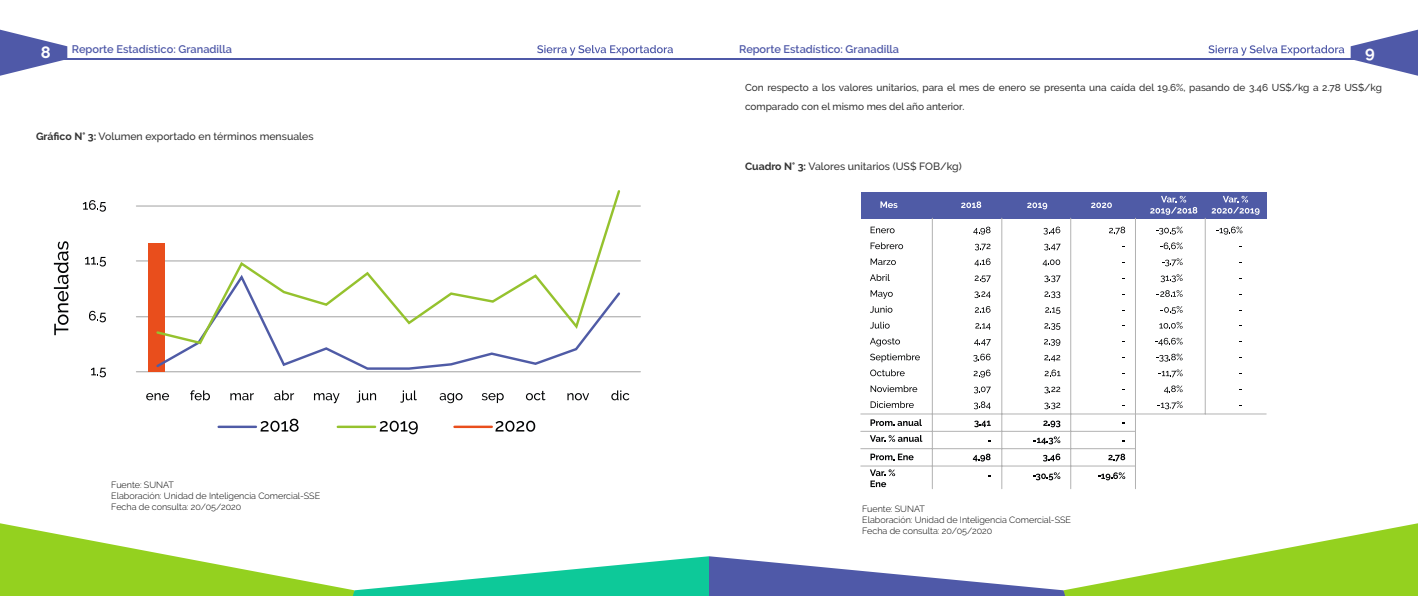
<style>
.page{position:relative;width:1418px;height:596px;background:#fff}
.page>*{position:absolute;margin:0;border:0;box-sizing:border-box;transform-origin:0 0}
.t1{font:700 16.4px "Raleway";color:#fff}
.t2{font:600 11px "Raleway";color:#4f59a8}
.t3{font:500 10.5px "Raleway";color:#333}
.t4{font:500 10px/19px "Raleway";color:#333}
.t5{font:300 9px/10.8px "Raleway";color:#000}
.s1{font-weight:700}
</style>
<div class="page">
<hr style="left:34px;top:58px;width:675px;height:1px;background:#4f59a8">
<svg style="left:0;top:30px;width:67px;height:46px"></svg>
<hr style="left:709px;top:58px;width:674px;height:1px;background:#4f59a8">
<svg style="left:1350px;top:30px;width:67px;height:46px"></svg>
<svg style="left:537px;top:45px;width:136px;height:11px"></svg>
<svg style="left:1208px;top:45px;width:136px;height:11px"></svg>
<svg style="left:1065px;top:523px;width:352px;height:72px"></svg>
<svg style="left:0;top:523px;width:1065px;height:72px"></svg>
<hr style="left:219px;top:425px;width:37px;height:3px;background:#4f5ba6">
<svg style="left:260px;top:418px;width:38px;height:13px"></svg>
<hr style="left:338px;top:425px;width:37px;height:3px;background:#95c22e">
<svg style="left:380px;top:420px;width:38px;height:14px"></svg>
<hr style="left:454px;top:425px;width:38px;height:3px;background:#e94e1c">
<svg style="left:495px;top:420px;width:40px;height:11px"></svg>
<hr style="left:136px;top:371px;width:504px;height:1px;background:#b2b2b2">
<svg style="left:146px;top:393px;width:23px;height:7px"></svg>
<svg style="left:91px;top:367px;width:15px;height:10px"></svg>
<hr style="left:136px;top:316px;width:504px;height:1px;background:#b2b2b2">
<svg style="left:89px;top:310px;width:17px;height:12px"></svg>
<hr style="left:136px;top:260px;width:504px;height:1px;background:#b2b2b2">
<svg style="left:85px;top:257px;width:21px;height:9px"></svg>
<hr style="left:136px;top:205px;width:504px;height:1px;background:#b2b2b2">
<svg style="left:83px;top:200px;width:23px;height:11px"></svg>
<svg style="left:54px;top:241px;width:14px;height:94px"></svg>
<svg style="left:190px;top:390px;width:20px;height:10px"></svg>
<svg style="left:230px;top:393px;width:24px;height:7px"></svg>
<svg style="left:274px;top:390px;width:20px;height:10px"></svg>
<svg style="left:314px;top:393px;width:25px;height:10px"></svg>
<svg style="left:356px;top:390px;width:20px;height:12px"></svg>
<svg style="left:400px;top:390px;width:17px;height:12px"></svg>
<svg style="left:439px;top:393px;width:23px;height:10px"></svg>
<svg style="left:481px;top:393px;width:22px;height:10px"></svg>
<svg style="left:526px;top:390px;width:19px;height:10px"></svg>
<svg style="left:567px;top:393px;width:22px;height:7px"></svg>
<svg style="left:611px;top:390px;width:18px;height:10px"></svg>
<div style="left:149px;top:243px;width:16px;height:128px;background:#e94e1c"></div>
<svg style="left:156px;top:345px;width:425px;height:25px"></svg>
<svg style="left:155px;top:190px;width:467px;height:155px"></svg>
<div style="left:860px;top:192px;width:406px;height:26px;background:#4f5ba6"></div>
<svg style="left:870px;top:226px;width:24px;height:7px"></svg>
<svg style="left:870px;top:242px;width:33px;height:7px"></svg>
<svg style="left:870px;top:258px;width:25px;height:7px"></svg>
<svg style="left:870px;top:274px;width:19px;height:7px"></svg>
<svg style="left:870px;top:290px;width:22px;height:8px"></svg>
<svg style="left:870px;top:306px;width:22px;height:6px"></svg>
<svg style="left:870px;top:321px;width:19px;height:7px"></svg>
<svg style="left:870px;top:337px;width:30px;height:9px"></svg>
<svg style="left:870px;top:353px;width:49px;height:9px"></svg>
<svg style="left:870px;top:369px;width:34px;height:7px"></svg>
<svg style="left:870px;top:385px;width:47px;height:7px"></svg>
<svg style="left:870px;top:401px;width:43px;height:7px"></svg>
<svg style="left:973px;top:226px;width:17px;height:8px"></svg>
<svg style="left:961px;top:201px;width:20px;height:7px"></svg>
<svg style="left:880px;top:201px;width:17px;height:7px"></svg>
<svg style="left:1027px;top:202px;width:20px;height:7px"></svg>
<svg style="left:1091px;top:202px;width:20px;height:6px"></svg>
<svg style="left:1150px;top:196px;width:47px;height:19px"></svg>
<svg style="left:1211px;top:196px;width:48px;height:19px"></svg>
<svg style="left:975px;top:243px;width:15px;height:7px"></svg>
<svg style="left:974px;top:258px;width:16px;height:8px"></svg>
<svg style="left:974px;top:275px;width:16px;height:7px"></svg>
<svg style="left:974px;top:291px;width:16px;height:7px"></svg>
<svg style="left:975px;top:306px;width:15px;height:6px"></svg>
<svg style="left:975px;top:323px;width:15px;height:6px"></svg>
<svg style="left:974px;top:339px;width:16px;height:6px"></svg>
<svg style="left:973px;top:353px;width:17px;height:8px"></svg>
<svg style="left:973px;top:369px;width:17px;height:8px"></svg>
<svg style="left:974px;top:386px;width:16px;height:7px"></svg>
<svg style="left:974px;top:401px;width:16px;height:8px"></svg>
<svg style="left:870px;top:419px;width:52px;height:6px"></svg>
<svg style="left:974px;top:420px;width:16px;height:7px"></svg>
<svg style="left:972px;top:453px;width:18px;height:8px"></svg>
<svg style="left:1043px;top:226px;width:17px;height:8px"></svg>
<svg style="left:1044px;top:243px;width:16px;height:7px"></svg>
<svg style="left:1042px;top:259px;width:18px;height:7px"></svg>
<svg style="left:1044px;top:275px;width:16px;height:7px"></svg>
<svg style="left:1044px;top:291px;width:16px;height:7px"></svg>
<svg style="left:1045px;top:307px;width:15px;height:7px"></svg>
<svg style="left:1044px;top:323px;width:16px;height:6px"></svg>
<svg style="left:1044px;top:339px;width:16px;height:6px"></svg>
<svg style="left:1044px;top:355px;width:16px;height:6px"></svg>
<svg style="left:1044px;top:369px;width:16px;height:7px"></svg>
<svg style="left:1044px;top:386px;width:16px;height:7px"></svg>
<svg style="left:1044px;top:402px;width:16px;height:7px"></svg>
<svg style="left:1043px;top:420px;width:17px;height:7px"></svg>
<svg style="left:870px;top:435px;width:52px;height:6px"></svg>
<svg style="left:870px;top:453px;width:43px;height:7px"></svg>
<svg style="left:1033px;top:436px;width:27px;height:8px"></svg>
<svg style="left:1043px;top:453px;width:17px;height:8px"></svg>
<svg style="left:1108px;top:453px;width:17px;height:8px"></svg>
<svg style="left:1033px;top:472px;width:27px;height:8px"></svg>
<svg style="left:1098px;top:472px;width:27px;height:8px"></svg>
<svg style="left:1156px;top:226px;width:26px;height:8px"></svg>
<svg style="left:1160px;top:242px;width:22px;height:7px"></svg>
<svg style="left:1162px;top:258px;width:20px;height:8px"></svg>
<svg style="left:1160px;top:274px;width:22px;height:8px"></svg>
<svg style="left:1156px;top:290px;width:26px;height:6px"></svg>
<svg style="left:1160px;top:306px;width:22px;height:8px"></svg>
<svg style="left:1159px;top:321px;width:23px;height:7px"></svg>
<svg style="left:1155px;top:337px;width:27px;height:8px"></svg>
<svg style="left:1156px;top:353px;width:26px;height:8px"></svg>
<svg style="left:1158px;top:369px;width:24px;height:8px"></svg>
<svg style="left:1164px;top:385px;width:18px;height:8px"></svg>
<svg style="left:1157px;top:401px;width:25px;height:8px"></svg>
<svg style="left:1216px;top:226px;width:26px;height:8px"></svg>
<svg style="left:1109px;top:226px;width:16px;height:8px"></svg>
<hr style="left:931px;top:218px;width:1px;height:270px;background:#b2b2b2">
<hr style="left:1001px;top:218px;width:1px;height:270px;background:#b2b2b2">
<hr style="left:1070px;top:218px;width:1px;height:270px;background:#b2b2b2">
<hr style="left:1135px;top:218px;width:1px;height:270px;background:#b2b2b2">
<hr style="left:1204px;top:218px;width:1px;height:195px;background:#b2b2b2">
<hr style="left:860px;top:413px;width:406px;height:1px;background:#b2b2b2">
<hr style="left:860px;top:430px;width:275px;height:1px;background:#b2b2b2">
<hr style="left:860px;top:448px;width:275px;height:1px;background:#b2b2b2">
<hr style="left:860px;top:465px;width:275px;height:1px;background:#b2b2b2">
<svg style="left:870px;top:469px;width:25px;height:18px"></svg>
<p class="t2" style="left:739px;top:43px;width:162px">Reporte Estadístico: Granadilla</p>
<h1 class="t1" style="left:41px;top:43px;width:11px">8</h1>
<p class="t2" style="left:72px;top:43px;width:162px">Reporte Estadístico: Granadilla</p>
<h1 class="t1" style="left:1364px;top:43px;width:11px">9</h1>
<p class="t3" style="left:36px;top:130px;width:279px"><span class="s1">Gráfico N° 3:</span> Volumen exportado en términos mensuales</p>
<p class="t5" style="left:111px;top:479px;width:210px">Fuente: SUNAT<br>Elaboración: Unidad de Inteligencia Comercial-SSE<br>Fecha de consulta: 20/05/2020</p>
<p class="t4" style="left:745px;top:78px;width:638px">Con respecto a los valores unitarios, para el mes de enero se presenta una caída del 19.6%, pasando de 3.46 US$/kg a 2.78 US$/kg comparado con el mismo mes del año anterior.</p>
<p class="t3" style="left:745px;top:160px;width:218px"><span class="s1">Cuadro N° 3:</span> Valores unitarios (US$ FOB/kg)</p>
<p class="t5" style="left:862px;top:503px;width:210px">Fuente: SUNAT<br>Elaboración: Unidad de Inteligencia Comercial-SSE<br>Fecha de consulta: 20/05/2020</p>
</div>
